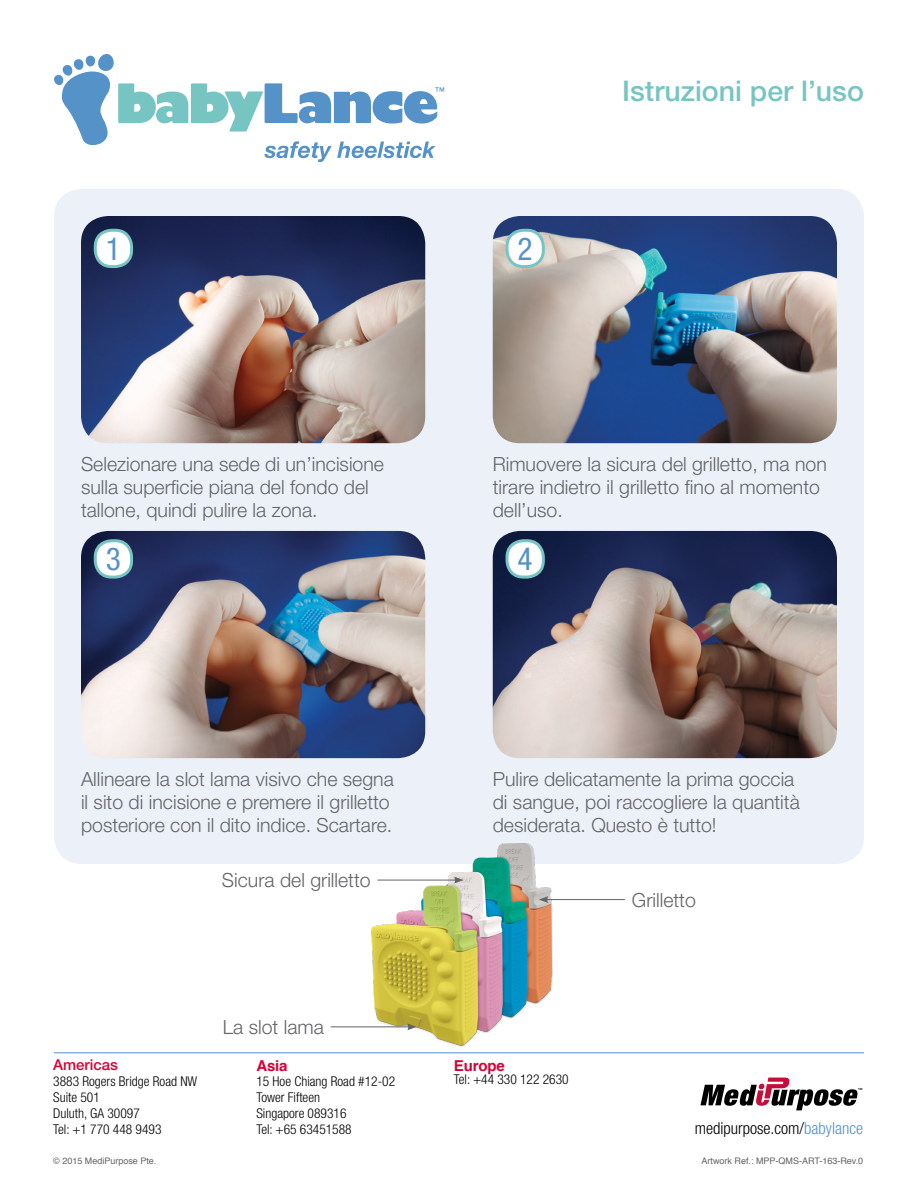
<style>
.page{position:relative;width:918px;height:1188px;background:#fff}
.page>*{position:absolute;margin:0;border:0;box-sizing:border-box;transform-origin:0 0}
.t1{font:condensed 31.5px "Helvetica Neue LT Pro";color:#5592c8}
.t2{font:500 28.5px "Helvetica Neue LT Pro";color:#77c5c3}
.t3{font:300 19.5px/23.4px "Helvetica Neue LT Pro";color:#636466}
.t4{font:300 condensed 16.5px "Helvetica Neue LT Pro";color:#000}
.t5{font:700 15px "Helvetica";letter-spacing:-.01em;color:#d70036}
.t6{font:500 15px "Helvetica Neue LT Pro";color:#d70036}
.t7{font:300 condensed 13.5px/15.9px "Helvetica Neue LT Pro";color:#000}
.t8{font:9px "Helvetica";color:#636466}
.t9{font:5.55px "Helvetica";color:#000}
.s1{color:#5592c8}
</style>
<div class="page">
<hr style="left:54px;top:1053px;width:810px;height:1px;background:#5592c8">
<svg style="left:700px;top:1077px;width:158px;height:33px"></svg>
<svg style="left:54px;top:54px;width:390px;height:108px"></svg>
<div style="left:55px;top:190px;width:808px;height:673px;background:#ecf0f9;border-radius:27px"></div>
<img style="left:81px;top:216px;width:344px;height:227px">
<img style="left:493px;top:216px;width:344px;height:227px">
<img style="left:493px;top:531px;width:344px;height:227px">
<div style="left:95px;top:230px;width:37px;height:37px;background:#fff;border-radius:16px"></div>
<div style="left:94px;top:229px;width:39px;height:39px;border:3px solid #77c5c3;border-radius:16px"></div>
<img style="left:81px;top:531px;width:344px;height:227px">
<img style="left:361px;top:843px;width:196px;height:204px">
<hr style="left:377px;top:880px;width:79px;height:1px;background:#636466">
<svg style="left:454px;top:877px;width:10px;height:7px"></svg>
<div style="left:95px;top:541px;width:37px;height:36px;background:#fff;border-radius:16px"></div>
<div style="left:94px;top:539px;width:39px;height:40px;border:3px solid #77c5c3;border-radius:16px"></div>
<div style="left:507px;top:230px;width:36px;height:37px;background:#fff;border-radius:16px"></div>
<div style="left:506px;top:229px;width:39px;height:39px;border:3px solid #77c5c3;border-radius:16px"></div>
<div style="left:507px;top:541px;width:36px;height:36px;background:#fff;border-radius:16px"></div>
<div style="left:506px;top:539px;width:39px;height:40px;border:3px solid #77c5c3;border-radius:16px"></div>
<hr style="left:331px;top:1026px;width:79px;height:1px;background:#636466">
<svg style="left:407px;top:1023px;width:10px;height:7px"></svg>
<hr style="left:546px;top:899px;width:79px;height:1px;background:#636466">
<svg style="left:539px;top:896px;width:9px;height:7px"></svg>
<h1 class="t1" style="left:106px;top:230px;width:17px">1</h1>
<h1 class="t1" style="left:517px;top:230px;width:17px">2</h1>
<h2 class="t2" style="left:622px;top:74px;width:243px">Istruzioni per l’uso</h2>
<p class="t3" style="left:81px;top:452px;width:305px">Selezionare una sede di un’incisione sulla superficie piana del fondo del tallone, quindi pulire la zona.</p>
<p class="t3" style="left:493px;top:452px;width:336px">Rimuovere la sicura del grilletto, ma non tirare indietro il grilletto fino al momento dell’uso.</p>
<h1 class="t1" style="left:106px;top:541px;width:17px">3</h1>
<h1 class="t1" style="left:517px;top:541px;width:17px">4</h1>
<p class="t3" style="left:81px;top:767px;width:314px">Allineare la slot lama visivo che segna il sito di incisione e premere il grilletto posteriore con il dito indice. Scartare.</p>
<p class="t3" style="left:222px;top:868px;width:150px">Sicura del grilletto</p>
<p class="t6" style="left:53px;top:1056px;width:66px">Americas</p>
<p class="t7" style="left:53px;top:1073px;width:146px">3883 Rogers Bridge Road NW<br>Suite 501<br>Duluth, GA 30097<br>Tel: +1 770 448 9493</p>
<p class="t3" style="left:223px;top:1015px;width:103px">La slot lama</p>
<p class="t5" style="left:256px;top:1053px;width:33px">Asia</p>
<p class="t7" style="left:256px;top:1074px;width:140px">15 Hoe Chiang Road #12-02<br>Tower Fifteen<br>Singapore 089316<br>Tel: +65 63451588</p>
<p class="t3" style="left:493px;top:767px;width:309px">Pulire delicatamente la prima goccia di sangue, poi raccogliere la quantità desiderata. Questo è tutto!</p>
<p class="t5" style="left:454px;top:1053px;width:52px">Europe</p>
<p class="t7" style="left:454px;top:1071px;width:116px">Tel: +44 330 122 2630</p>
<p class="t3" style="left:632px;top:888px;width:65px">Grilletto</p>
<p class="t9" style="left:858px;top:1086px;width:7px">™</p>
<p class="t4" style="left:695px;top:1119px;width:170px">medipurpose.com/<span class="s1">babylance</span></p>
<p class="t8" style="left:53px;top:1154px;width:105px">© 2015 MediPurpose Pte.</p>
<p class="t8" style="left:702px;top:1154px;width:163px">Artwork Ref.: MPP-QMS-ART-163-Rev.0</p>
</div>
